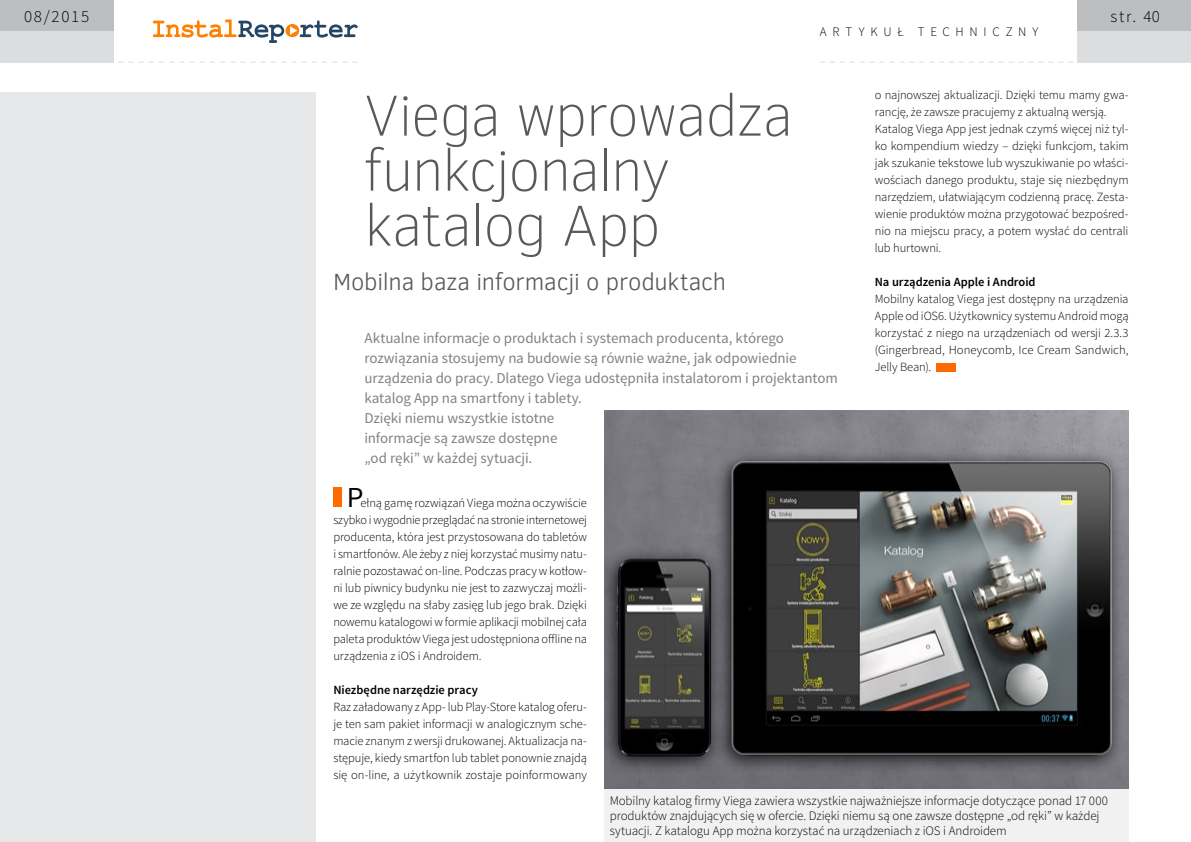
<style>
.page{position:relative;width:1191px;height:842px;background:#fff}
.page>*{position:absolute;margin:0;border:0;box-sizing:border-box;transform-origin:0 0}
.t1{font:100 59px/55px "Clear Sans";letter-spacing:-.025em;color:#58595b}
.t2{font:29px "Source Sans Pro";color:#000}
.t3{font:300 24px "Clear Sans";letter-spacing:-.01em;color:#58595b}
.t4{font:300 17px "Source Sans Pro";letter-spacing:.1em;color:#000}
.t5{font:15px/20px "Source Sans Pro";letter-spacing:-.005em;color:#808285}
.t6{font:300 13px/15px "Source Sans Pro";letter-spacing:-.005em;color:#000}
.t7{font:300 13px "Source Sans Pro";letter-spacing:.44em;color:#000}
.t8{font:300 12.5px/17px "Source Sans Pro";letter-spacing:-.005em;color:#000;text-align:justify}
.t9{font:600 12.5px "Source Sans Pro";letter-spacing:-.005em;color:#000}
</style>
<div class="page">
<div style="left:1077px;top:0;width:114px;height:31px;background:#bcbec0"></div>
<div style="left:1077px;top:31px;width:114px;height:31px;background:#dcddde"></div>
<svg style="left:153px;top:20px;width:204px;height:23px"></svg>
<div style="left:0;top:0;width:113px;height:31px;background:#bcbec0"></div>
<div style="left:0;top:31px;width:113px;height:31px;background:#dcddde"></div>
<svg style="left:108px;top:62px;width:249px;height:1px"></svg>
<svg style="left:820px;top:62px;width:263px;height:1px"></svg>
<div style="left:936px;top:363px;width:20px;height:8px;background:#ff6a00"></div>
<div style="left:333px;top:487px;width:9px;height:20px;background:#ff6a00"></div>
<img style="left:604px;top:410px;width:524px;height:379px">
<div style="left:604px;top:789px;width:524px;height:53px;background:#f1f1f2"></div>
<div style="left:0;top:93px;width:316px;height:749px;background:#e6e7e8"></div>
<h3 class="t4" style="left:24px;top:6px;width:67px">08/2015</h3>
<h3 class="t4" style="left:1110px;top:6px;width:51px">str. 40</h3>
<p class="t7" style="left:820px;top:24px;width:220px">artykuł techniczny</p>
<h1 class="t1" style="left:364px;top:88px;width:430px">Viega wprowadza funkcjonalny katalog App</h1>
<h3 class="t3" style="left:333px;top:266px;width:395px">Mobilna baza informacji o produktach</h3>
<p class="t5" style="left:364px;top:328px;width:475px">Aktualne informacje o produktach i systemach producenta, którego rozwiązania stosujemy na budowie są równie ważne, jak odpowiednie urządzenia do pracy. Dlatego Viega udostępniła instalatorom i projektantom katalog App na smartfony i tablety.<br>Dzięki niemu wszystkie istotne<br>informacje są zawsze dostępne<br>„od ręki” w każdej sytuacji.</p>
<h2 class="t2" style="left:347px;top:480px;width:18px">P</h2>
<p class="t8" style="left:333px;top:495px;width:255px;text-indent:27px">ełną gamę rozwiązań Viega można oczywiście szybko i wygodnie przeglądać na stronie internetowej producenta, która jest przystosowana do tabletów i smartfonów. Ale żeby z niej korzystać musimy natu&shy;ralnie pozostawać on-line. Podczas pracy w kotłow&shy;ni lub piwnicy budynku nie jest to zazwyczaj możli&shy;we ze względu na słaby zasięg lub jego brak. Dzięki nowemu katalogowi w formie aplikacji mobilnej cała paleta produktów Viega jest udostępniona offline na urządzenia z iOS i Androidem.</p>
<p class="t9" style="left:333px;top:682px;width:146px">Niezbędne narzędzie pracy</p>
<p class="t8" style="left:333px;top:699px;width:255px">Raz załadowany z App- lub Play-Store katalog oferu&shy;je ten sam pakiet informacji w analogicznym sche&shy;macie znanym z wersji drukowanej. Aktualizacja na&shy;stępuje, kiedy smartfon lub tablet ponownie znajdą się on-line, a użytkownik zostaje poinformowany</p>
<p class="t8" style="left:874px;top:87px;width:255px;text-align:left">o najnowszej aktualizacji. Dzięki temu mamy gwa&shy;rancję, że zawsze pracujemy z aktualną wersją.<br>Katalog Viega App jest jednak czymś więcej niż tyl&shy;ko kompendium wiedzy – dzięki funkcjom, takim jak szukanie tekstowe lub wyszukiwanie po właści&shy;wościach danego produktu, staje się niezbędnym narzędziem, ułatwiającym codzienną pracę. Zesta&shy;wienie produktów można przygotować bezpośred&shy;nio na miejscu pracy, a potem wysłać do centrali lub hurtowni.</p>
<p class="t9" style="left:874px;top:274px;width:162px">Na urządzenia Apple i Android</p>
<p class="t8" style="left:874px;top:291px;width:255px">Mobilny katalog Viega jest dostępny na urządzenia Apple od iOS6. Użytkownicy systemu Android mogą korzystać z niego na urządzeniach od wersji 2.3.3 (Gingerbread, Honeycomb, Ice Cream Sandwich, Jelly Bean).</p>
<p class="t6" style="left:609px;top:793px;width:500px">Mobilny katalog firmy Viega zawiera wszystkie najważniejsze informacje dotyczące ponad 17 000 produktów znajdujących się w ofercie. Dzięki niemu są one zawsze dostępne „od ręki” w każdej sytuacji. Z katalogu App można korzystać na urządzeniach z iOS i Androidem</p>
</div>
